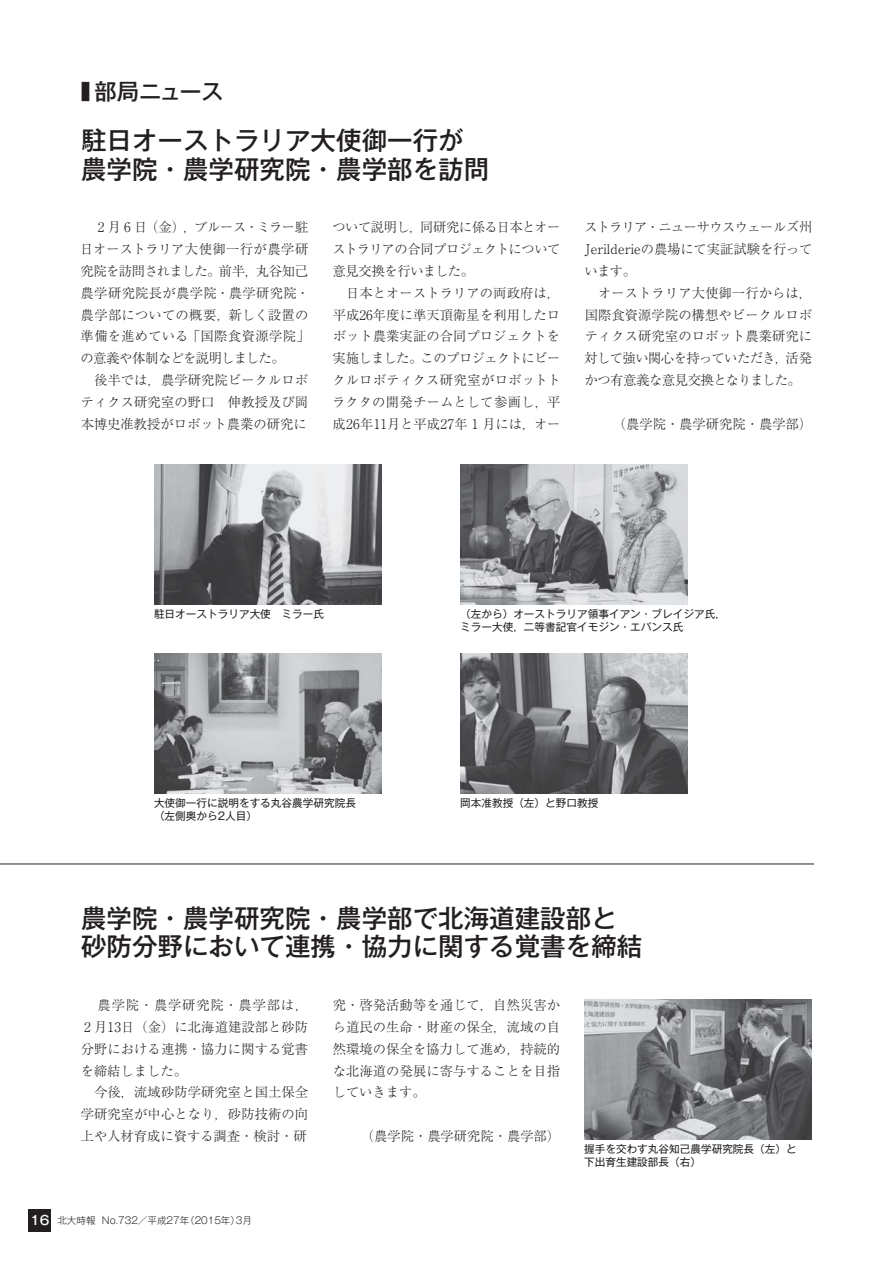
<style>
.page{position:relative;width:893px;height:1263px;background:#fff}
.page>*{position:absolute;margin:0;border:0;box-sizing:border-box;transform-origin:0 0}
.t1{font:25.5px/28.5px "Gothic MB101 Pro Medium 90 msp RKSJ H";color:#231f20}
.t2{font:22.35px "Gothic MB101 Pro Medium 90 msp RKSJ H";letter-spacing:-.025em;color:#231f20;scale:.4 1}
.t3{font:13.35px/21.8px "Ryumin Pro Light 90 msp RKSJ H";letter-spacing:.005em;color:#231f20}
.t4{font:12.75px "Gothic MB101 Pro Medium 90 msp RKSJ H";color:#fff}
.t5{font:10.65px/12.8px "Gothic MB101 Pro Regular 90 msp RKSJ H";color:#231f20}
.t6{font:9.6px "Gothic MB101 Pro Light 90 msp RKSJ H";color:#231f20}
</style>
<div class="page">
<div style="left:28px;top:1209px;width:23px;height:22px;background:#231f20"></div>
<img style="left:460px;top:464px;width:227px;height:141px">
<img style="left:154px;top:464px;width:227px;height:141px">
<img style="left:460px;top:653px;width:228px;height:141px">
<img style="left:154px;top:653px;width:227px;height:141px">
<hr style="left:0;top:864px;width:814px;height:1px;background:#231f20">
<img style="left:584px;top:999px;width:227px;height:140px">
<h2 class="t2" style="left:81px;top:83px;width:358px">■ 部局ニュース</h2>
<h1 class="t1" style="left:81px;top:130px;width:410px">駐日オーストラリア大使御一行が農学院・農学研究院・農学部を訪問</h1>
<p class="t3" style="left:80px;top:218px;width:231px;text-indent:18px">2 月 6 日（金），ブルース・ミラー駐日オーストラリア大使御一行が農学研究院を訪問されました。前半，丸谷知己農学研究院長が農学院・農学研究院・農学部についての概要，新しく設置の準備を進めている「国際食資源学院」の意義や体制などを説明しました。<br>　後半では，農学研究院ビークルロボティクス研究室の野口　伸教授及び岡本博史准教授がロボット農業の研究に</p>
<p class="t3" style="left:332px;top:218px;width:230px">ついて説明し，同研究に係る日本とオーストラリアの合同プロジェクトについて意見交換を行いました。<br>　日本とオーストラリアの両政府は，平成26年度に準天頂衛星を利用したロボット農業実証の合同プロジェクトを実施しました。このプロジェクトにビークルロボティクス研究室がロボットトラクタの開発チームとして参画し，平成26年11月と平成27年 1 月には，オー</p>
<p class="t3" style="left:584px;top:218px;width:229px">ストラリア・ニューサウスウェールズ州<br>Jerilderieの農場にて実証試験を行っています。<br>　オーストラリア大使御一行からは，国際食資源学院の構想やビークルロボティクス研究室のロボット農業研究に対して強い関心を持っていただき，活発かつ有意義な意見交換となりました。</p>
<p class="t3" style="left:613px;top:415px;width:201px">（農学院・農学研究院・農学部）</p>
<p class="t5" style="left:154px;top:609px;width:172px">駐日オーストラリア大使　ミラー氏</p>
<p class="t5" style="left:460px;top:609px;width:267px">（左から）オーストラリア領事イアン・ブレイジア氏，ミラー大使，二等書記官イモジン・エバンス氏</p>
<p class="t5" style="left:154px;top:798px;width:203px">大使御一行に説明をする丸谷農学研究院長</p>
<p class="t5" style="left:460px;top:798px;width:140px">岡本准教授（左）と野口教授</p>
<p class="t5" style="left:154px;top:811px;width:104px">（左側奥から2人目）</p>
<h1 class="t1" style="left:81px;top:908px;width:563px">農学院・農学研究院・農学部で北海道建設部と砂防分野において連携・協力に関する覚書を締結</h1>
<p class="t3" style="left:81px;top:996px;width:229px;text-indent:17px">農学院・農学研究院・農学部は，<br>2 月13日（金）に北海道建設部と砂防分野における連携・協力に関する覚書を締結しました。<br>　今後，流域砂防学研究室と国土保全学研究室が中心となり，砂防技術の向上や人材育成に資する調査・検討・研</p>
<p class="t3" style="left:333px;top:996px;width:229px;text-align:justify">究・啓発活動等を通じて，自然災害から道民の生命・財産の保全，流域の自然環境の保全を協力して進め，持続的な北海道の発展に寄与することを目指していきます。</p>
<p class="t3" style="left:361px;top:1127px;width:201px">（農学院・農学研究院・農学部）</p>
<p class="t4" style="left:30px;top:1215px;width:21px">16</p>
<p class="t6" style="left:57px;top:1217px;width:196px">北大時報 No.732／平成27年（2015年）3月</p>
<p class="t5" style="left:584px;top:1144px;width:214px">握手を交わす丸谷知己農学研究院長（左）と下出育生建設部長（右）</p>
</div>
